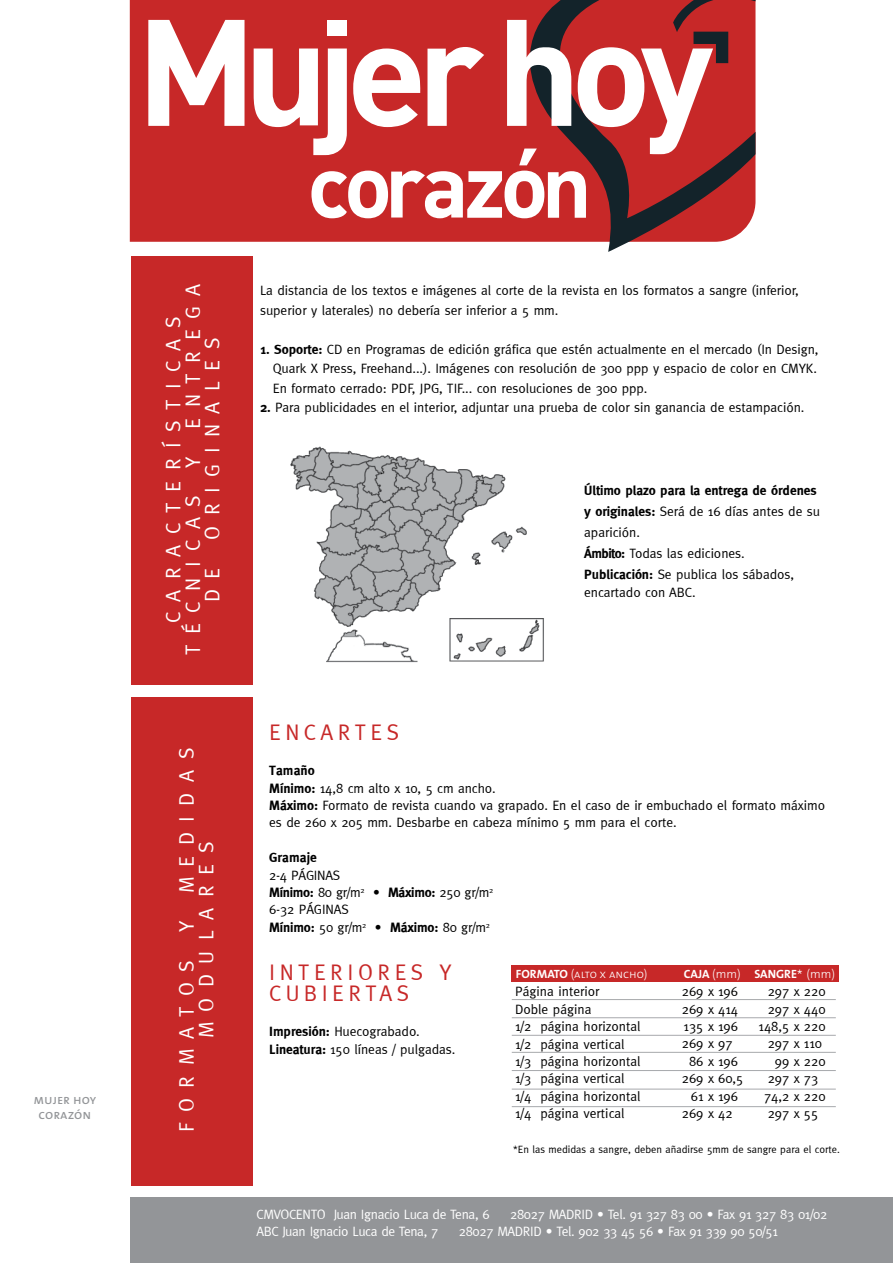
<style>
.page{position:relative;width:893px;height:1263px;background:#fff}
.page>*{position:absolute;margin:0;border:0;box-sizing:border-box;transform-origin:0 0}
.t1{font:22.5px/21px "Meta";letter-spacing:.2em;color:#c72828}
.t2{font:21px/19.5px "Meta";letter-spacing:.5em;color:#fff}
.t3{font:13.5px/17.4px "Meta";letter-spacing:-.005em;color:#000}
.t4{font:13.5px/17.4px "Meta";letter-spacing:-.025em;color:#fff}
.t5{font:13.5px/15px "The Sans Caps";color:#939598;text-align:center}
.t6{font:700 13.5px "Meta";letter-spacing:.01em;color:#000}
.t7{font:12px "The Sans Light Caps";color:#fff}
.t8{font:12px "The Sans Bold Caps";color:#fff}
.t9{font:10.5px "Meta";color:#000}
.s1{font-weight:700}
.s2{font-family:"The Sans Bold Caps"}
.s3{font-family:"The Sans";font-weight:300}
.s4{font-family:"Meta"}
</style>
<div class="page">
<div style="left:130px;top:1198px;width:763px;height:65px;background:#939598"></div>
<div style="left:131px;top:697px;width:122px;height:489px;background:#c72828"></div>
<div style="left:131px;top:256px;width:122px;height:429px;background:#c72828"></div>
<div style="left:511px;top:965px;width:328px;height:16px;background:#c72828"></div>
<hr style="left:512px;top:1017px;width:324px;height:1px;background:#a7a9ac">
<hr style="left:512px;top:1070px;width:324px;height:1px;background:#a7a9ac">
<hr style="left:512px;top:1052px;width:324px;height:1px;background:#a7a9ac">
<hr style="left:512px;top:999px;width:324px;height:1px;background:#a7a9ac">
<hr style="left:512px;top:1035px;width:324px;height:1px;background:#a7a9ac">
<hr style="left:512px;top:1089px;width:324px;height:1px;background:#a7a9ac">
<hr style="left:512px;top:1106px;width:324px;height:1px;background:#a7a9ac">
<img style="left:290px;top:446px;width:254px;height:217px">
<div style="left:130px;top:0;width:378px;height:242px;background:#c72828"></div>
<svg style="left:508px;top:0;width:247px;height:252px;background:#a23f41"></svg>
<div style="left:328px;top:20px;width:19px;height:15px;background:#fff"></div>
<svg style="left:148px;top:20px;width:96px;height:106px"></svg>
<svg style="left:254px;top:49px;width:93px;height:106px"></svg>
<svg style="left:427px;top:47px;width:57px;height:79px"></svg>
<svg style="left:507px;top:20px;width:64px;height:106px"></svg>
<svg style="left:353px;top:49px;width:67px;height:78px"></svg>
<svg style="left:578px;top:0;width:177px;height:154px"></svg>
<svg style="left:519px;top:149px;width:18px;height:16px"></svg>
<svg style="left:311px;top:171px;width:275px;height:47px"></svg>
<p class="t5" style="left:34px;top:1092px;width:64px">mujer hoy corazón</p>
<h2 class="t2" style="left:183px;top:429px;width:147px;rotate:-90deg">ENTREGA</h2>
<h2 class="t2" style="left:163px;top:655px;width:340px;text-indent:32px;rotate:-90deg">CARACTERÍSTICAS<br>TÉCNICAS</h2>
<h2 class="t2" style="left:202px;top:540px;width:203px;rotate:-90deg">ORIGINALES</h2>
<h2 class="t2" style="left:183px;top:468px;width:13px;rotate:-90deg">Y</h2>
<h2 class="t2" style="left:202px;top:602px;width:36px;rotate:-90deg">D E</h2>
<h2 class="t2" style="left:177px;top:1038px;width:292px;text-indent:145px;rotate:-90deg">MEDIDAS<br>MODULARES</h2>
<h2 class="t2" style="left:177px;top:932px;width:13px;rotate:-90deg">Y</h2>
<h2 class="t2" style="left:177px;top:1132px;width:174px;rotate:-90deg">FORMATOS</h2>
<p class="t3" style="left:260px;top:281px;width:540px;line-height:19.5px">La distancia de los textos e imágenes al corte de la revista en los formatos a sangre (inferior, superior y laterales) no debería ser inferior a 5 mm.</p>
<p class="t3" style="left:273px;top:339px;width:547px;line-height:19.5px;text-align:justify;text-indent:-13px"><span class="s1">1. Soporte:</span> CD en Programas de edición gráfica que estén actualmente en el mercado (In Design, Quark X Press, Freehand...). Imágenes con resolución de 300 ppp y espacio de color en CMYK.<br>En formato cerrado: PDF, JPG, TIF... con resoluciones de 300 ppp.</p>
<p class="t3" style="left:260px;top:399px;width:546px"><span class="s1">2.</span> Para publicidades en el interior, adjuntar una prueba de color sin ganancia de estampación.</p>
<p class="t3" style="left:584px;top:480px;width:237px;line-height:21px"><span class="s1">Último plazo para la entrega de órdenes y originales:</span> Será de 16 días antes de su aparición.<br><span class="s1">Ámbito:</span> Todas las ediciones.<br><span class="s1">Publicación:</span> Se publica los sábados,</p>
<p class="t3" style="left:584px;top:583px;width:113px">encartado con ABC.</p>
<h1 class="t1" style="left:269px;top:722px;width:131px">ENCARTES</h1>
<p class="t3" style="left:269px;top:762px;width:557px"><span class="s1">Tamaño<br>Mínimo:</span> 14,8 cm alto x 10, 5 cm ancho.<br><span class="s1">Máximo:</span> Formato de revista cuando va grapado. En el caso de ir embuchado el formato máximo es de 260 x 205 mm. Desbarbe en cabeza mínimo 5 mm para el corte.</p>
<p class="t6" style="left:269px;top:850px;width:49px">Gramaje</p>
<p class="t3" style="left:269px;top:866px;width:226px">2-4 páginas<br><span class="s1">Mínimo:</span> 80 gr/m<sup>2</sup> ·• <span class="s1">Máximo:</span> 250 gr/m<sup>2<br></sup>6-32 páginas<br><span class="s1">Mínimo:</span> 50 gr/m<sup>2</sup> ·• <span class="s1">Máximo:</span> 80 gr/m<sup>2</sup></p>
<h1 class="t1" style="left:269px;top:962px;width:184px">INTERIORES Y<br>CUBIERTAS</h1>
<p class="t3" style="left:269px;top:1023px;width:188px"><span class="s1">Impresión:</span> Huecograbado.<br><span class="s1">Lineatura:</span> 150 líneas / pulgadas.</p>
<p class="t7" style="left:516px;top:964px;width:133px"><span class="s2">FORMATO</span> (alto x ancho)</p>
<p class="t8" style="left:684px;top:964px;width:59px">CAJA <span class="s3">(mm)</span></p>
<p class="t8" style="left:754px;top:964px;width:82px">SANGRE<span class="s4">*</span> <span class="s3">(mm)</span></p>
<p class="t3" style="left:515px;top:983px;width:127px">Página interior<br>Doble página<br>1/2 página horizontal<br>1/2 página vertical<br>1/3 página horizontal<br>1/3 página vertical<br>1/4 página horizontal<br>1/4 página vertical</p>
<p class="t3" style="left:682px;top:983px;width:58px">269 x 196</p>
<p class="t3" style="left:682px;top:1000px;width:58px">269 x 414</p>
<p class="t3" style="left:684px;top:1017px;width:56px">135 x 196</p>
<p class="t3" style="left:682px;top:1035px;width:52px">269 x 97</p>
<p class="t3" style="left:689px;top:1052px;width:50px">86 x 196</p>
<p class="t3" style="left:682px;top:1070px;width:63px">269 x 60,5</p>
<p class="t3" style="left:691px;top:1087px;width:49px">61 x 196</p>
<p class="t3" style="left:682px;top:1104px;width:52px">269 x 42</p>
<p class="t3" style="left:768px;top:983px;width:59px">297 x 220</p>
<p class="t3" style="left:768px;top:1000px;width:59px">297 x 440</p>
<p class="t3" style="left:759px;top:1017px;width:69px">148,5 x 220</p>
<p class="t3" style="left:768px;top:1035px;width:56px">297 x 110</p>
<p class="t3" style="left:775px;top:1052px;width:52px">99 x 220</p>
<p class="t3" style="left:768px;top:1070px;width:52px">297 x 73</p>
<p class="t3" style="left:764px;top:1087px;width:63px">74,2 x 220</p>
<p class="t3" style="left:768px;top:1104px;width:52px">297 x 55</p>
<p class="t9" style="left:513px;top:1143px;width:328px">*En las medidas a sangre, deben añadirse 5mm de sangre para el corte.</p>
<p class="t4" style="left:256px;top:1205px;width:572px">CMVOCENTO Juan Ignacio Luca de Tena, 6 · 28027 MADRID • Tel. 91 327 83 00 • Fax 91 327 83 01/02<br>ABC Juan Ignacio Luca de Tena, 7 · 28027 MADRID • Tel. 902 33 45 56 • Fax 91 339 90 50/51</p>
</div>
